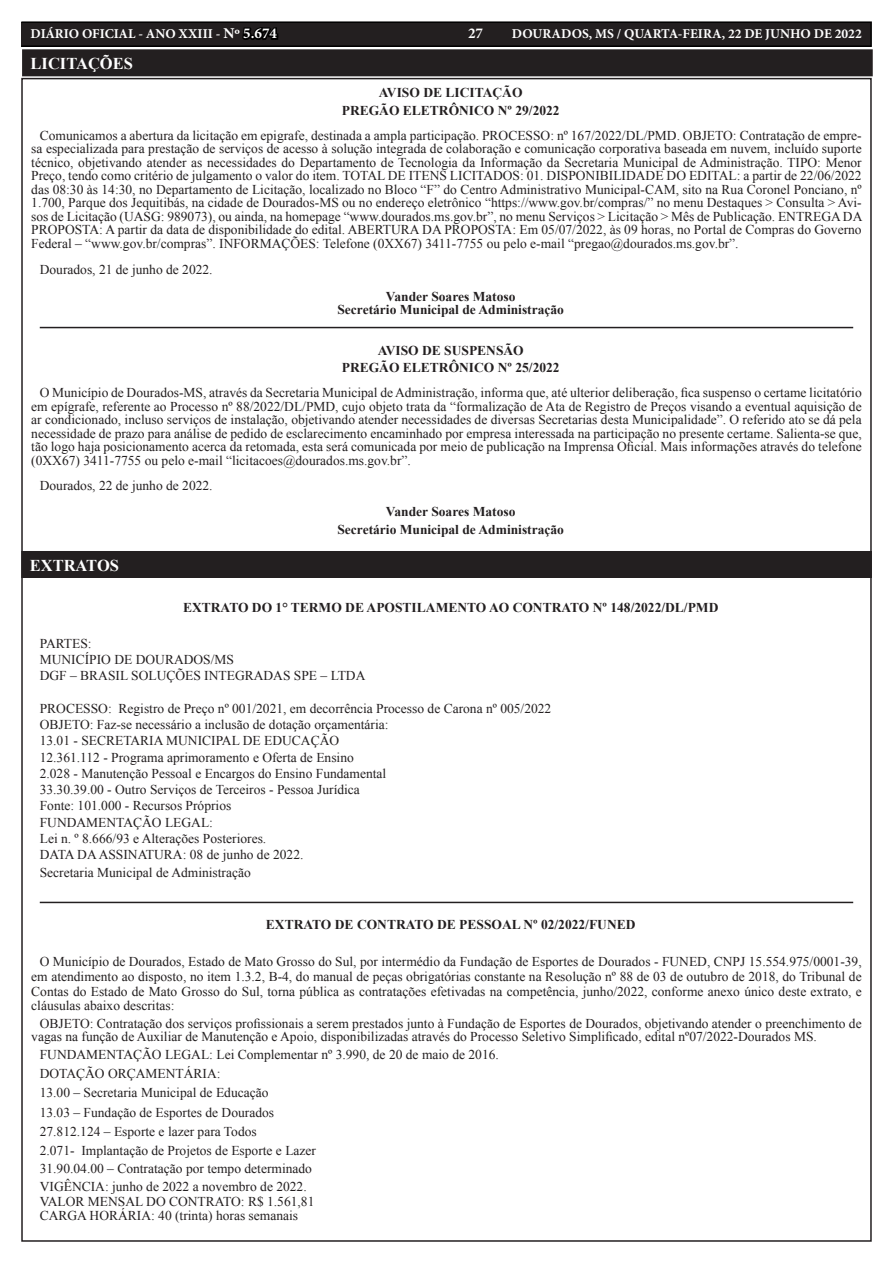
<style>
.page{position:relative;width:893px;height:1263px;background:#fff}
.page>*{position:absolute;margin:0;border:0;box-sizing:border-box;transform-origin:0 0}
.TEXTO{font:700 16.5px "Times New Roman";color:#fff}
.t1{font:700 15px "Minion Pro";color:#fff}
.TEXTO-2{font:13.5px/13.5px "Times New Roman";color:#231f20;text-align:justify}
.TEXTO-3{font:700 13.5px "Times New Roman";color:#231f20}
.t2{font:700 13.5px "Minion Pro";color:#fff}
.s1{font-size:15px}
.s2{font-size:15px;color:#000}
</style>
<div class="page">
<div style="left:21px;top:22px;width:850px;height:24px;background:#231f20"></div>
<div style="left:21px;top:21px;width:851px;height:26px;border:2px solid #000"></div>
<div style="left:24px;top:51px;width:847px;height:23px;background:#231f20"></div>
<div style="left:22px;top:49px;width:851px;height:27px;border:4px solid #231f20"></div>
<hr style="left:40px;top:327px;width:813px;height:1px;background:#231f20">
<hr style="left:40px;top:902px;width:813px;height:1px;background:#231f20">
<div style="left:23px;top:553px;width:847px;height:23px;background:#231f20"></div>
<div style="left:21px;top:551px;width:851px;height:27px;border:4px solid #231f20"></div>
<p class="t2" style="left:31px;top:25px;width:248px">DIÁRIO OFICIAL - ANO XXIII - <span class="s1">Nº</span> <span class="s2">5.674</span></p>
<p class="t1" style="left:468px;top:23px;width:17px">27</p>
<p class="t2" style="left:512px;top:25px;width:351px">DOURADOS, MS / QUARTA-FEIRA, 22 DE JUNHO DE 2022</p>
<p class="TEXTO" style="left:31px;top:52px;width:104px">LICITAÇÕES</p>
<p class="TEXTO-3" style="left:379px;top:83px;width:145px">AVISO DE LICITAÇÃO</p>
<p class="TEXTO-3" style="left:342px;top:101px;width:219px">PREGÃO ELETRÔNICO Nº 29/2022</p>
<p class="TEXTO-2" style="left:31px;top:128px;width:833px;text-indent:9px">Comunicamos a abertura da licitação em epigrafe, destinada a ampla participação. PROCESSO: nº 167/2022/DL/PMD. OBJETO: Contratação de empre&shy;sa especializada para prestação de serviços de acesso à solução integrada de colaboração e comunicação corporativa baseada em nuvem, incluído suporte técnico, objetivando atender as necessidades do Departamento de Tecnologia da Informação da Secretaria Municipal de Administração. TIPO: Menor Preço, tendo como critério de julgamento o valor do item. TOTAL DE ITENS LICITADOS: 01. DISPONIBILIDADE DO EDITAL: a partir de 22/06/2022 das 08:30 às 14:30, no Departamento de Licitação, localizado no Bloco “F” do Centro Administrativo Municipal-CAM, sito na Rua Coronel Ponciano, nº 1.700, Parque dos Jequitibás, na cidade de Dourados-MS ou no endereço eletrônico “https://www.gov.br/compras/” no menu Destaques &gt; Consulta &gt; Avi&shy;sos de Licitação (UASG: 989073), ou ainda, na homepage “www.dourados.ms.gov.br”, no menu Serviços &gt; Licitação &gt; Mês de Publicação. ENTREGA DA PROPOSTA: A partir da data de disponibilidade do edital. ABERTURA DA PROPOSTA: Em 05/07/2022, às 09 horas, no Portal de Compras do Governo Federal – “www.gov.br/compras”. INFORMAÇÕES: Telefone (0XX67) 3411-7755 ou pelo e-mail “pregao@dourados.ms.gov.br”.</p>
<p class="TEXTO-2" style="left:40px;top:263px;width:174px">Dourados, 21 de junho de 2022.</p>
<p class="TEXTO-3" style="left:386px;top:287px;width:131px">Vander Soares Matoso</p>
<p class="TEXTO-3" style="left:337px;top:300px;width:228px">Secretário Municipal de Administração</p>
<p class="TEXTO-3" style="left:378px;top:341px;width:148px">AVISO DE SUSPENSÃO</p>
<p class="TEXTO-3" style="left:342px;top:358px;width:219px">PREGÃO ELETRÔNICO Nº 25/2022</p>
<p class="TEXTO-2" style="left:31px;top:386px;width:832px;text-indent:9px">O Município de Dourados-MS, através da Secretaria Municipal de Administração, informa que, até ulterior deliberação, fica suspenso o certame licitatório em epígrafe, referente ao Processo nº 88/2022/DL/PMD, cujo objeto trata da “formalização de Ata de Registro de Preços visando a eventual aquisição de ar condicionado, incluso serviços de instalação, objetivando atender necessidades de diversas Secretarias desta Municipalidade”. O referido ato se dá pela necessidade de prazo para análise de pedido de esclarecimento encaminhado por empresa interessada na participação no presente certame. Salienta-se que, tão logo haja posicionamento acerca da retomada, esta será comunicada por meio de publicação na Imprensa Oficial. Mais informações através do telefone (0XX67) 3411-7755 ou pelo e-mail “licitacoes@dourados.ms.gov.br”.</p>
<p class="TEXTO-2" style="left:40px;top:478px;width:174px">Dourados, 22 de junho de 2022.</p>
<p class="TEXTO-3" style="left:386px;top:502px;width:131px">Vander Soares Matoso</p>
<p class="TEXTO-3" style="left:337px;top:520px;width:228px">Secretário Municipal de Administração</p>
<p class="TEXTO" style="left:30px;top:554px;width:91px">EXTRATOS</p>
<p class="TEXTO-3" style="left:183px;top:598px;width:537px">EXTRATO DO 1° TERMO DE APOSTILAMENTO AO CONTRATO Nº 148/2022/DL/PMD</p>
<p class="TEXTO-2" style="left:40px;top:636px;width:53px">PARTES:</p>
<p class="TEXTO-2" style="left:40px;top:653px;width:196px">MUNICÍPIO DE DOURADOS/MS</p>
<p class="TEXTO-2" style="left:40px;top:669px;width:327px">DGF – BRASIL SOLUÇÕES INTEGRADAS SPE – LTDA</p>
<p class="TEXTO-2" style="left:40px;top:701px;width:513px">PROCESSO: Registro de Preço nº 001/2021, em decorrência Processo de Carona nº 005/2022</p>
<p class="TEXTO-2" style="left:40px;top:718px;width:350px">OBJETO: Faz-se necessário a inclusão de dotação orçamentária:</p>
<p class="TEXTO-2" style="left:40px;top:734px;width:301px">13.01 - SECRETARIA MUNICIPAL DE EDUCAÇÃO</p>
<p class="TEXTO-2" style="left:40px;top:750px;width:316px">12.361.112 - Programa aprimoramento e Oferta de Ensino</p>
<p class="TEXTO-2" style="left:40px;top:766px;width:348px">2.028 - Manutenção Pessoal e Encargos do Ensino Fundamental</p>
<p class="TEXTO-2" style="left:40px;top:783px;width:322px">33.30.39.00 - Outro Serviços de Terceiros - Pessoa Jurídica</p>
<p class="TEXTO-2" style="left:40px;top:799px;width:193px">Fonte: 101.000 - Recursos Próprios</p>
<p class="TEXTO-2" style="left:40px;top:815px;width:175px">FUNDAMENTAÇÃO LEGAL:</p>
<p class="TEXTO-2" style="left:40px;top:831px;width:228px">Lei n. º 8.666/93 e Alterações Posteriores.</p>
<p class="TEXTO-2" style="left:40px;top:848px;width:265px">DATA DA ASSINATURA: 08 de junho de 2022.</p>
<p class="TEXTO-2" style="left:40px;top:865px;width:213px">Secretaria Municipal de Administração</p>
<p class="TEXTO-3" style="left:266px;top:915px;width:371px">EXTRATO DE CONTRATO DE PESSOAL Nº 02/2022/FUNED</p>
<p class="TEXTO-2" style="left:31px;top:954px;width:832px;line-height:15px;text-indent:9px">O Município de Dourados, Estado de Mato Grosso do Sul, por intermédio da Fundação de Esportes de Dourados - FUNED, CNPJ 15.554.975/0001-39, em atendimento ao disposto, no item 1.3.2, B-4, do manual de peças obrigatórias constante na Resolução nº 88 de 03 de outubro de 2018, do Tribunal de Contas do Estado de Mato Grosso do Sul, torna pública as contratações efetivadas na competência, junho/2022, conforme anexo único deste extrato, e</p>
<p class="TEXTO-2" style="left:31px;top:998px;width:145px">cláusulas abaixo descritas:</p>
<p class="TEXTO-2" style="left:31px;top:1016px;width:832px;text-indent:9px">OBJETO: Contratação dos serviços profissionais a serem prestados junto à Fundação de Esportes de Dourados, objetivando atender o preenchimento de vagas na função de Auxiliar de Manutenção e Apoio, disponibilizadas através do Processo Seletivo Simplificado, edital nº07/2022-Dourados MS.</p>
<p class="TEXTO-2" style="left:40px;top:1047px;width:461px">FUNDAMENTAÇÃO LEGAL: Lei Complementar nº 3.990, de 20 de maio de 2016.</p>
<p class="TEXTO-2" style="left:40px;top:1067px;width:182px">DOTAÇÃO ORÇAMENTÁRIA:</p>
<p class="TEXTO-2" style="left:40px;top:1086px;width:230px">13.00 – Secretaria Municipal de Educação</p>
<p class="TEXTO-2" style="left:40px;top:1105px;width:236px">13.03 – Fundação de Esportes de Dourados</p>
<p class="TEXTO-2" style="left:40px;top:1124px;width:218px">27.812.124 – Esporte e lazer para Todos</p>
<p class="TEXTO-2" style="left:40px;top:1144px;width:278px">2.071- Implantação de Projetos de Esporte e Lazer</p>
<p class="TEXTO-2" style="left:40px;top:1161px;width:274px">31.90.04.00 – Contratação por tempo determinado</p>
<p class="TEXTO-2" style="left:40px;top:1179px;width:268px">VIGÊNCIA: junho de 2022 a novembro de 2022.</p>
<p class="TEXTO-2" style="left:40px;top:1194px;width:276px">VALOR MENSAL DO CONTRATO: R$ 1.561,81</p>
<p class="TEXTO-2" style="left:40px;top:1209px;width:260px">CARGA HORÁRIA: 40 (trinta) horas semanais</p>
</div>
